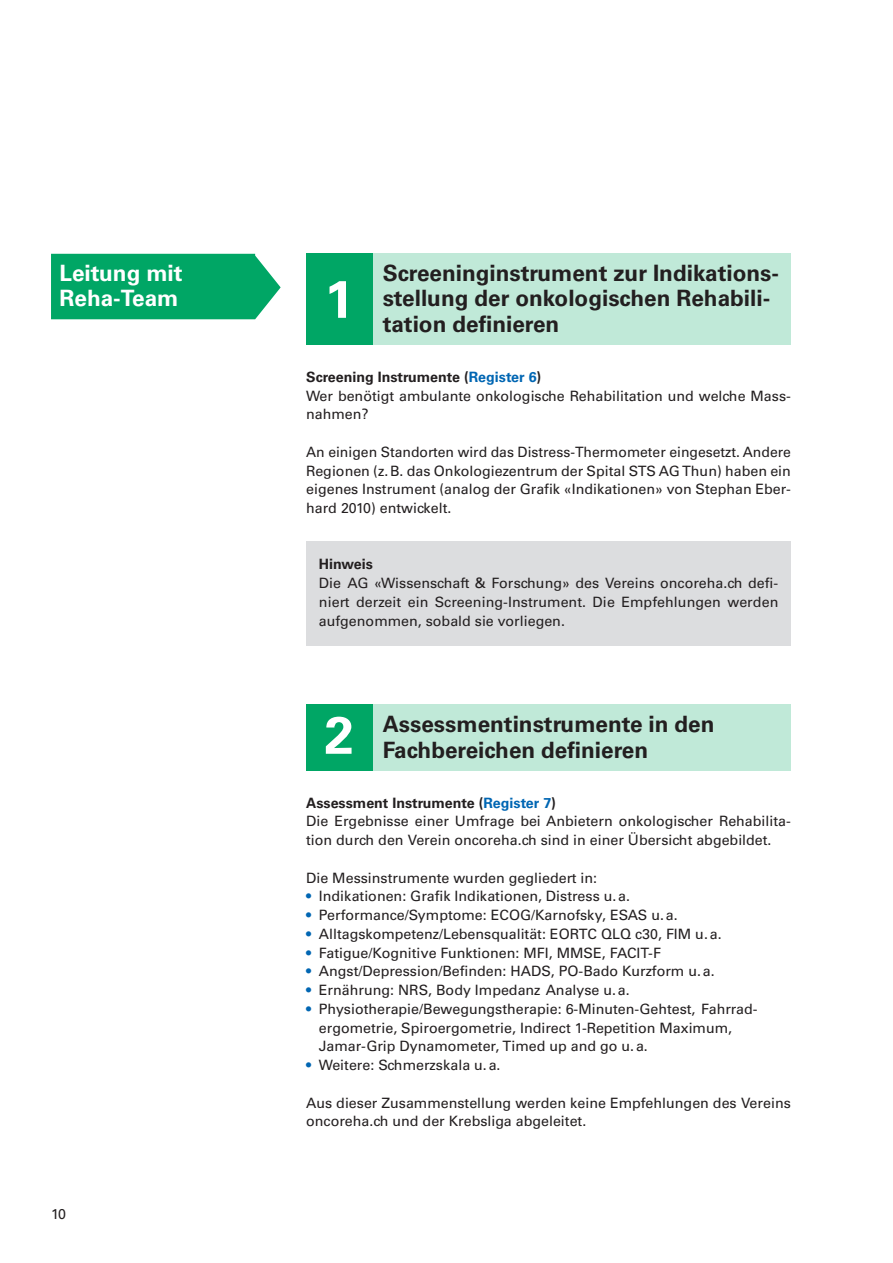
<style>
.page{position:relative;width:893px;height:1263px;background:#fff}
.page>*{position:absolute;margin:0;border:0;box-sizing:border-box;transform-origin:0 0}
.t1{font:700 52.5px "Univers LT Std";color:#fff}
.t2{font:700 22.5px/25.5px "Univers LT Std";color:#231f20}
.t3{font:700 22.5px/25.5px "Univers LT Std";color:#fff}
.t4{font:14.25px/18.8px "Univers LT Std";color:#231f20}
.t5{font:700 14.25px "Univers LT Std";color:#231f20}
.s1{font-weight:700}
.s2{font-weight:700;color:#0166b3}
.s3{color:#0166b3}
</style>
<div class="page">
<div style="left:306px;top:541px;width:485px;height:104px;background:#dcdddf"></div>
<div style="left:51px;top:254px;width:230px;height:65px;background:#00a665"></div>
<div style="left:306px;top:253px;width:485px;height:92px;background:#c0e9d8"></div>
<div style="left:306px;top:253px;width:66px;height:92px;background:#00a665"></div>
<div style="left:306px;top:704px;width:485px;height:66px;background:#c0e9d8"></div>
<div style="left:306px;top:704px;width:66px;height:66px;background:#00a665"></div>
<h2 class="t3" style="left:60px;top:260px;width:125px">Leitung mit<br>Reha-Team</h2>
<p class="t4" style="left:51px;top:1205px;width:17px">10</p>
<h1 class="t1" style="left:324px;top:269px;width:31px">1</h1>
<h2 class="t2" style="left:383px;top:260px;width:398px">Screeninginstrument zur Indikations&shy;stellung der onkologischen Rehabili&shy;tation definieren</h2>
<p class="t4" style="left:306px;top:367px;width:486px"><span class="s1">Screening Instrumente (</span><span class="s2">Register 6</span><span class="s1">)<br></span>Wer benötigt ambulante onkologische Rehabilitation und welche Mass&shy;nahmen?</p>
<p class="t4" style="left:306px;top:442px;width:486px;text-align:justify">An einigen Standorten wird das Distress-Thermometer eingesetzt. Andere Regionen (z.B. das Onkologiezentrum der Spital STS AG Thun) haben ein eigenes Instrument (analog der Grafik «Indikationen» von Stephan Eber&shy;hard 2010) entwickelt.</p>
<p class="t5" style="left:319px;top:556px;width:56px">Hinweis</p>
<p class="t4" style="left:319px;top:574px;width:461px;text-align:justify">Die AG «Wissenschaft &amp; Forschung» des Vereins oncoreha.ch defi&shy;niert derzeit ein Screening-Instrument. Die Empfehlungen werden aufgenommen, sobald sie vorliegen.</p>
<h1 class="t1" style="left:324px;top:704px;width:31px">2</h1>
<h2 class="t2" style="left:383px;top:711px;width:333px">Assessmentinstrumente in den</h2>
<h2 class="t2" style="left:383px;top:737px;width:267px">Fachbereichen definieren</h2>
<p class="t4" style="left:306px;top:793px;width:486px"><span class="s1">Assessment Instrumente (</span><span class="s2">Register 7</span><span class="s1">)<br></span>Die Ergebnisse einer Umfrage bei Anbietern onkologischer Rehabilita&shy;tion durch den Verein oncoreha.ch sind in einer Übersicht abgebildet.</p>
<p class="t4" style="left:306px;top:868px;width:293px">Die Messinstrumente wurden gegliedert in:</p>
<p class="t4" style="left:306px;top:887px;width:325px"><span class="s3">•</span> Indikationen: Grafik Indikationen, Distress u.a.</p>
<p class="t4" style="left:306px;top:906px;width:373px"><span class="s3">•</span> Performance/Symptome: ECOG/Karnofsky, ESAS u.a.</p>
<p class="t4" style="left:306px;top:924px;width:417px"><span class="s3">•</span> Alltagskompetenz/Lebensqualität: EORTC QLQ c30, FIM u.a.</p>
<p class="t4" style="left:306px;top:943px;width:356px"><span class="s3">•</span> Fatigue/Kognitive Funktionen: MFI, MMSE, FACIT-F</p>
<p class="t4" style="left:306px;top:962px;width:410px"><span class="s3">•</span> Angst/Depression/Befinden: HADS, PO-Bado Kurzform u.a.</p>
<p class="t4" style="left:306px;top:981px;width:325px"><span class="s3">•</span> Ernährung: NRS, Body Impedanz Analyse u.a.</p>
<p class="t4" style="left:319px;top:999px;width:440px;text-indent:-13px"><span class="s3">•</span> Physiotherapie/Bewegungstherapie: 6-Minuten-Gehtest, Fahrrad&shy;ergometrie, Spiroergometrie, Indirect 1-Repetition Maximum,<br>Jamar-Grip Dynamometer, Timed up and go u.a.</p>
<p class="t4" style="left:306px;top:1056px;width:196px"><span class="s3">•</span> Weitere: Schmerzskala u.a.</p>
<p class="t4" style="left:306px;top:1093px;width:486px">Aus dieser Zusammenstellung werden keine Empfehlungen des Vereins oncoreha.ch und der Krebsliga abgeleitet.</p>
</div>
